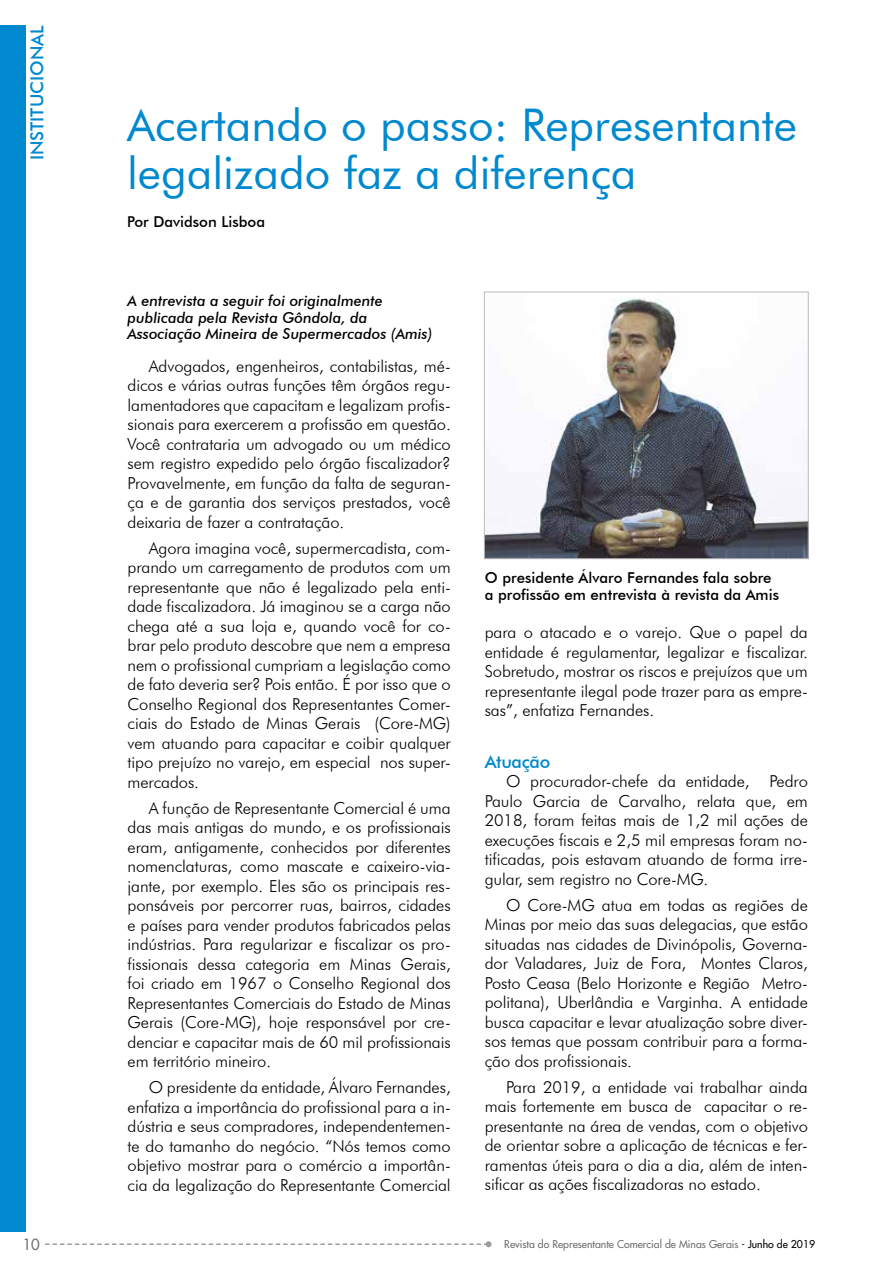
<style>
.page{position:relative;width:893px;height:1276px;background:#fff}
.page>*{position:absolute;margin:0;border:0;box-sizing:border-box;transform-origin:0 0}
.t1{font:45px/48px "Futura BT";color:#0089ce}
.t2{font:500 18px "Futura BT";color:#0089ce}
.t3{font:500 18px "Futura BT";letter-spacing:-.02em;color:#0089ce}
.t4{font:300 16.5px/19.5px "Futura BT";letter-spacing:-.005em;color:#000;text-align:justify}
.t5{font:italic 500 15px/16.5px "Futura BT";color:#000}
.t6{font:500 15px/16.5px "Futura BT";color:#000}
.t7{font:15px "Futura LT";color:#706f6f}
.t8{font:10.5px "Futura LT";color:#706f6f}
.s1{color:#000}
</style>
<div class="page">
<svg style="left:45px;top:1241px;width:447px;height:6px"></svg>
<div style="left:0;top:26px;width:26px;height:1205px;background:#0089ce"></div>
<img style="left:486px;top:298px;width:320px;height:259px">
<div style="left:484px;top:292px;width:324px;height:267px;border:1px solid #bcbcbc"></div>
<p class="t2" style="left:26px;top:160px;width:136px;rotate:-90deg">INSTITUCIONAL</p>
<h1 class="t1" style="left:127px;top:100px;width:671px">Acertando o passo: Representante legalizado faz a diferença</h1>
<p class="t6" style="left:127px;top:213px;width:140px">Por Davidson Lisboa</p>
<p class="t5" style="left:128px;top:293px;width:306px">A entrevista a seguir foi originalmente publicada pela Revista Gôndola, da<br>Associação Mineira de Supermercados (Amis)</p>
<p class="t4" style="left:128px;top:356px;width:325px;text-indent:21px">Advogados, engenheiros, contabilistas, mé&shy;dicos e várias outras funções têm órgãos regu&shy;lamentadores que capacitam e legalizam profis&shy;sionais para exercerem a profissão em questão.<br>Você contrataria um advogado ou um médico sem registro expedido pelo órgão fiscalizador?<br>Provavelmente, em função da falta de seguran&shy;ça e de garantia dos serviços prestados, você deixaria de fazer a contratação.</p>
<p class="t4" style="left:128px;top:538px;width:325px;text-indent:21px">Agora imagina você, supermercadista, com&shy;prando um carregamento de produtos com um representante que não é legalizado pela enti&shy;dade fiscalizadora. Já imaginou se a carga não chega até a sua loja e, quando você for co&shy;brar pelo produto descobre que nem a empresa nem o profissional cumpriam a legislação como de fato deveria ser? Pois então. É por isso que o Conselho Regional dos Representantes Comer&shy;ciais do Estado de Minas Gerais (Core-MG) vem atuando para capacitar e coibir qualquer tipo prejuízo no varejo, em especial nos super&shy;mercados.</p>
<p class="t4" style="left:128px;top:798px;width:325px;text-indent:21px">A função de Representante Comercial é uma das mais antigas do mundo, e os profissionais eram, antigamente, conhecidos por diferentes nomenclaturas, como mascate e caixeiro-via&shy;jante, por exemplo. Eles são os principais res&shy;ponsáveis por percorrer ruas, bairros, cidades e países para vender produtos fabricados pelas indústrias. Para regularizar e fiscalizar os pro&shy;fissionais dessa categoria em Minas Gerais, foi criado em 1967 o Conselho Regional dos Representantes Comerciais do Estado de Minas Gerais (Core-MG), hoje responsável por cre&shy;denciar e capacitar mais de 60 mil profissionais em território mineiro.</p>
<p class="t4" style="left:128px;top:1077px;width:325px;text-indent:21px">O presidente da entidade, Álvaro Fernandes, enfatiza a importância do profissional para a in&shy;dústria e seus compradores, independentemen&shy;te do tamanho do negócio. “Nós temos como objetivo mostrar para o comércio a importân&shy;cia da legalização do Representante Comercial</p>
<p class="t6" style="left:485px;top:569px;width:296px">O presidente Álvaro Fernandes fala sobre a profissão em entrevista à revista da Amis</p>
<p class="t4" style="left:485px;top:622px;width:325px">para o atacado e o varejo. Que o papel da entidade é regulamentar, legalizar e fiscalizar.<br>Sobretudo, mostrar os riscos e prejuízos que um representante ilegal pode trazer para as empre&shy;sas”, enfatiza Fernandes.</p>
<p class="t3" style="left:485px;top:750px;width:67px">Atuação</p>
<p class="t4" style="left:485px;top:771px;width:325px;text-indent:21px">O procurador-chefe da entidade, Pedro Paulo Garcia de Carvalho, relata que, em 2018, foram feitas mais de 1,2 mil ações de execuções fiscais e 2,5 mil empresas foram no&shy;tificadas, pois estavam atuando de forma irre&shy;gular, sem registro no Core-MG.</p>
<p class="t4" style="left:485px;top:895px;width:325px;text-indent:21px">O Core-MG atua em todas as regiões de Minas por meio das suas delegacias, que estão situadas nas cidades de Divinópolis, Governa&shy;dor Valadares, Juiz de Fora, Montes Claros, Posto Ceasa (Belo Horizonte e Região Metro&shy;politana), Uberlândia e Varginha. A entidade busca capacitar e levar atualização sobre diver&shy;sos temas que possam contribuir para a forma&shy;ção dos profissionais.</p>
<p class="t4" style="left:485px;top:1077px;width:325px;text-indent:21px">Para 2019, a entidade vai trabalhar ainda mais fortemente em busca de capacitar o re&shy;presentante na área de vendas, com o objetivo de orientar sobre a aplicação de técnicas e fer&shy;ramentas úteis para o dia a dia, além de inten&shy;sificar as ações fiscalizadoras no estado.</p>
<p class="t7" style="left:23px;top:1234px;width:19px">10</p>
<p class="t8" style="left:504px;top:1237px;width:312px">Revista do Representante Comercial de Minas Gerais <span class="s1">- Junho de 2019</span></p>
</div>
